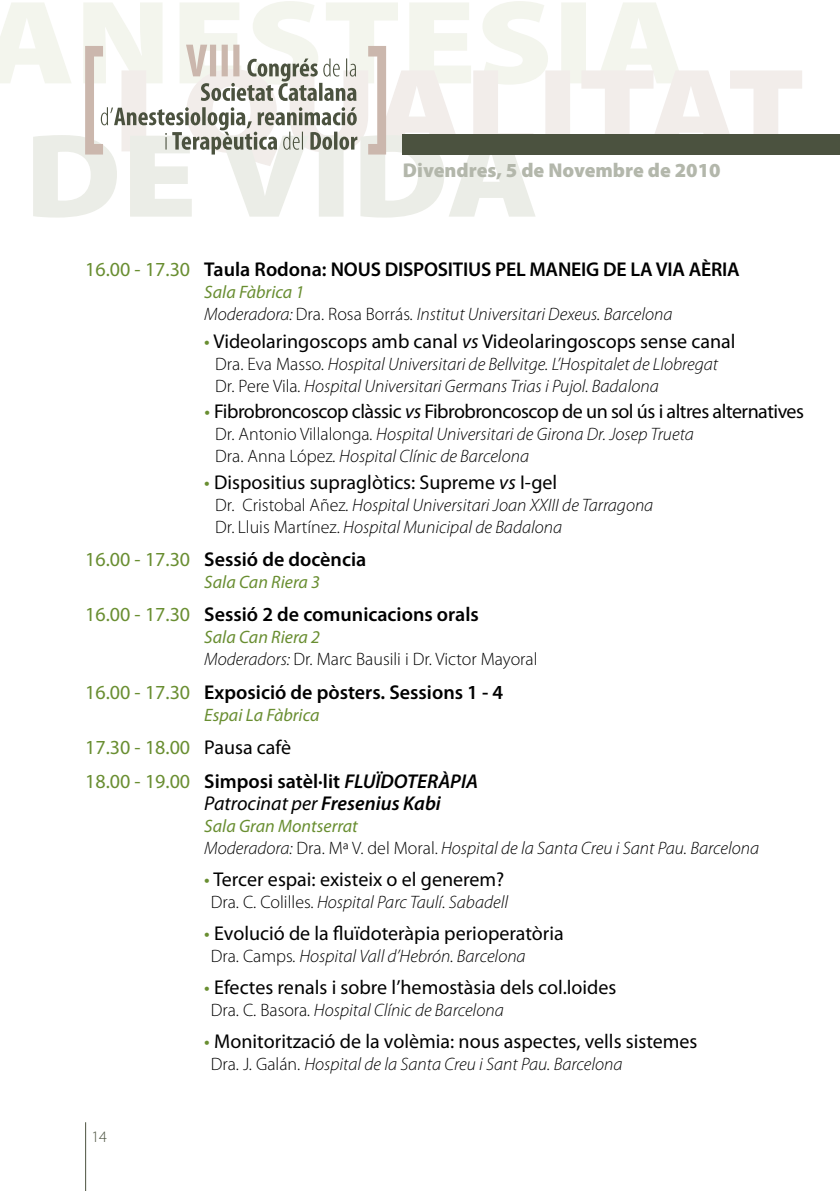
<style>
.page{position:relative;width:840px;height:1191px;background:#fff}
.page>*{position:absolute;margin:0;border:0;box-sizing:border-box;transform-origin:0 0}
.t1{font:20px "Myriad Pro";color:#000}
.t2{font:600 20px "Myriad Pro";color:#000}
.t3{font:20px "Myriad Pro";letter-spacing:-.025em;color:#000}
.t4{font:20px/33.4px "Myriad Pro";color:#698e31}
.t5{font:900 20px "Myriad Pro";color:#b3b7ab}
.t6{font:italic 20px "Myriad Pro";color:#000}
.t7{font:italic 300 18px/22px "Myriad Pro";color:#000}
.t8{font:300 18px/22px "Myriad Pro";color:#000}
.t9{font:italic 18px "Myriad Pro";color:#698e31}
.t10{font:300 16px "Myriad Pro";color:#4b523f}
.s1{font-weight:400;color:#698e31}
.s2{font-style:normal}
.s3{color:#698e31}
.s4{font-style:italic}
.s5{font-weight:400;font-style:italic;color:#698e31}
.s6{color:#000}
.s7{font-weight:600;color:#000}
.s8{font-weight:600;font-style:italic;color:#000}
.s9{font-weight:600}
</style>
<div class="page">
<svg style="left:0;top:1px;width:802px;height:217px"></svg>
<div style="left:403px;top:134px;width:436px;height:21px;background:#4b523f"></div>
<svg style="left:368px;top:46px;width:18px;height:108px"></svg>
<svg style="left:85px;top:45px;width:272px;height:109px"></svg>
<hr style="left:85px;top:1122px;width:1px;height:69px;background:#4b523f">
<p class="t5" style="left:403px;top:156px;width:319px">Divendres, 5 de Novembre de 2010</p>
<p class="t2" style="left:85px;top:256px;width:656px"><span class="s1">16.00 - 17.30</span> Taula Rodona: NOUS DISPOSITIUS PEL MANEIG DE LA VIA AÈRIA</p>
<p class="t7" style="left:204px;top:281px;width:469px"><span class="s1">Sala Fàbrica 1<br></span>Moderadora: <span class="s2">Dra. Rosa Borrás</span>. Institut Universitari Dexeus. Barcelona</p>
<p class="t1" style="left:204px;top:328px;width:532px"><span class="s3">•</span> Videolaringoscops amb canal <span class="s4">vs</span> Videolaringoscops sense canal</p>
<p class="t7" style="left:215px;top:352px;width:504px"><span class="s2">Dra. Eva Masso</span>. Hospital Universitari de Bellvitge. L’Hospitalet de Llobregat<br><span class="s2">Dr. Pere Vila</span>. Hospital Universitari Germans Trias i Pujol. Badalona</p>
<p class="t3" style="left:204px;top:399px;width:601px"><span class="s3">•</span> Fibrobroncoscop clàssic <span class="s4">vs</span> Fibrobroncoscop de un sol ús i altres alternatives</p>
<p class="t7" style="left:215px;top:423px;width:480px"><span class="s2">Dr. Antonio Villalonga</span>. Hospital Universitari de Girona Dr. Josep Trueta<br><span class="s2">Dra. Anna López</span>. Hospital Clínic de Barcelona</p>
<p class="t1" style="left:204px;top:469px;width:354px"><span class="s3">•</span> Dispositius supraglòtics: Supreme <span class="s4">vs</span> I-gel</p>
<p class="t7" style="left:215px;top:493px;width:439px"><span class="s2">Dr. Cristobal Añez</span>. Hospital Universitari Joan XXIII de Tarragona<br><span class="s2">Dr. Lluis Martínez.</span> Hospital Municipal de Badalona</p>
<p class="t2" style="left:85px;top:546px;width:282px"><span class="s1">16.00 - 17.30</span> Sessió de docència</p>
<p class="t9" style="left:204px;top:571px;width:117px">Sala Can Riera 3</p>
<p class="t2" style="left:85px;top:602px;width:395px"><span class="s1">16.00 - 17.30</span> Sessió 2 de comunicacions orals</p>
<p class="t8" style="left:204px;top:626px;width:334px"><span class="s5">Sala Can Riera 2<br></span><span class="s4">Moderadors:</span> Dr. Marc Bausili i Dr. Victor Mayoral</p>
<p class="t2" style="left:85px;top:679px;width:419px"><span class="s1">16.00 - 17.30</span> Exposició de pòsters. Sessions 1 - 4</p>
<p class="t9" style="left:204px;top:703px;width:117px">Espai La Fàbrica</p>
<p class="t4" style="left:85px;top:730px;width:394px">17.30 - 18.00 <span class="s6">Pausa cafè<br></span>18.00 - 19.00 <span class="s7">Simposi satèl·lit</span> <span class="s8">FLUÏDOTERÀPIA</span></p>
<p class="t6" style="left:204px;top:790px;width:238px">Patrocinat per <span class="s9">Fresenius Kabi</span></p>
<p class="t7" style="left:204px;top:814px;width:556px"><span class="s1">Sala Gran Montserrat<br></span>Moderadora: <span class="s2">Dra. Mª V. del Moral.</span> Hospital de la Santa Creu i Sant Pau. Barcelona</p>
<p class="t1" style="left:204px;top:866px;width:301px"><span class="s3">•</span> Tercer espai: existeix o el generem?</p>
<p class="t7" style="left:211px;top:890px;width:299px"><span class="s2">Dra. C. Colilles.</span> Hospital Parc Taulí. Sabadell</p>
<p class="t1" style="left:204px;top:921px;width:361px"><span class="s3">•</span> Evolució de la fluïdoteràpia perioperatòria</p>
<p class="t7" style="left:211px;top:944px;width:316px"><span class="s2">Dra. Camps</span>. Hospital Vall d’Hebrón. Barcelona</p>
<p class="t1" style="left:204px;top:975px;width:413px"><span class="s3">•</span> Efectes renals i sobre l’hemostàsia dels col.loides</p>
<p class="t7" style="left:211px;top:999px;width:294px"><span class="s2">Dra. C. Basora</span>. Hospital Clínic de Barcelona</p>
<p class="t1" style="left:204px;top:1029px;width:494px"><span class="s3">•</span> Monitorització de la volèmia: nous aspectes, vells sistemes</p>
<p class="t7" style="left:211px;top:1053px;width:413px"><span class="s2">Dra. J. Galán.</span> Hospital de la Santa Creu i Sant Pau. Barcelona</p>
<p class="t10" style="left:91px;top:1127px;width:17px">14</p>
</div>
